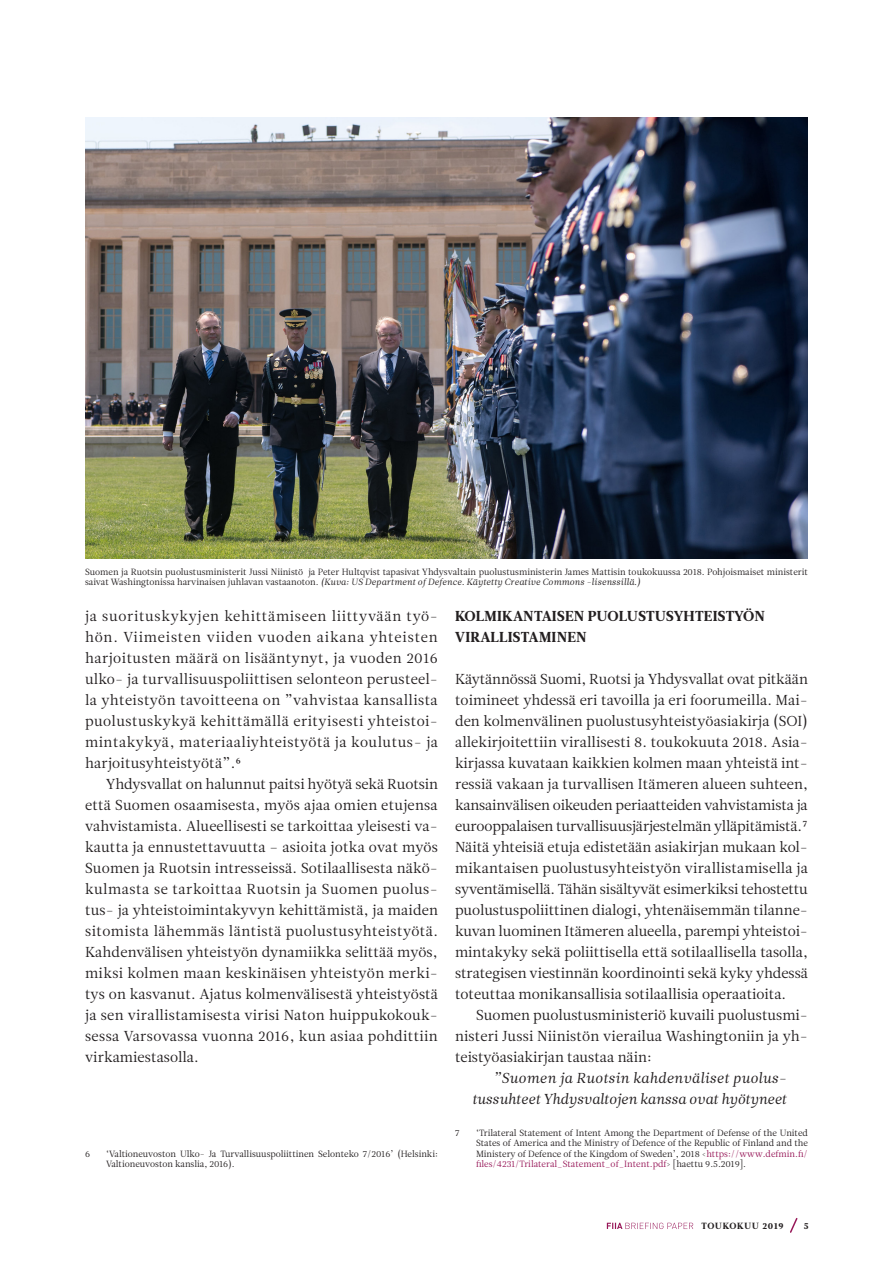
<style>
.page{position:relative;width:893px;height:1263px;background:#fff}
.page>*{position:absolute;margin:0;border:0;box-sizing:border-box;transform-origin:0 0}
.Leipäteksti__sisenny{font:14.4px/21px "Leitura News Roman 1";letter-spacing:.01em;color:#231f20;text-align:justify}
.Leipäteksti__ei_sise{font:14.4px/21px "Leitura News Roman 1";color:#231f20;text-align:justify}
.Sitaatti{font:14.4px/21px "Leitura News Italic 1";letter-spacing:-.015em;color:#231f20;text-align:right}
.Sisäsivujen_väliotsi{font:14.4px/21px "Leitura News Roman 4";letter-spacing:.015em;color:#231f20}
.Kuvateksti__viitteet{font:9px/10.5px "Leitura News Roman 1";color:#231f20}
.t1{font:9px "Leitura News Roman 4";letter-spacing:.08em;color:#231f20}
.s1{font-family:"Leitura News Italic 1"}
.s2{color:#971758}
</style>
<div class="page">
<svg style="left:607px;top:1223px;width:86px;height:6px"></svg>
<svg style="left:790px;top:1218px;width:8px;height:15px"></svg>
<img style="left:85px;top:117px;width:723px;height:441px">
<p class="Kuvateksti__viitteet" style="left:85px;top:567px;width:724px">Suomen ja Ruotsin puolustusministerit Jussi Niinistö ja Peter Hultqvist tapasivat Yhdysvaltain puolustusministerin James Mattisin toukokuussa 2018. Pohjoismaiset ministerit saivat Washingtonissa harvinaisen juhlavan vastaanoton. <span class="s1">(Kuva: US Department of Defence. Käytetty Creative Commons -lisenssillä.)</span></p>
<p class="Leipäteksti__sisenny" style="left:85px;top:606px;width:355px">ja suorituskykyjen kehittämiseen liittyvään työ&shy;hön. Viimeisten viiden vuoden aikana yhteisten harjoitusten määrä on lisääntynyt, ja vuoden 2016 ulko- ja turvallisuuspoliittisen selonteon perusteel&shy;la yhteistyön tavoitteena on ”vahvistaa kansallista puolustuskykyä kehittämällä erityisesti yhteistoi&shy;mintakykyä, materiaaliyhteistyötä ja koulutus- ja harjoitusyhteistyötä”.6</p>
<p class="Leipäteksti__sisenny" style="left:85px;top:774px;width:355px;text-indent:21px">Yhdysvallat on halunnut paitsi hyötyä sekä Ruotsin että Suomen osaamisesta, myös ajaa omien etujensa vahvistamista. Alueellisesti se tarkoittaa yleisesti va&shy;kautta ja ennustettavuutta – asioita jotka ovat myös Suomen ja Ruotsin intresseissä. Sotilaallisesta näkö&shy;kulmasta se tarkoittaa Ruotsin ja Suomen puolus&shy;tus- ja yhteistoimintakyvyn kehittämistä, ja maiden sitomista lähemmäs läntistä puolustusyhteistyötä.<br>Kahdenvälisen yhteistyön dynamiikka selittää myös, miksi kolmen maan keskinäisen yhteistyön merki&shy;tys on kasvanut. Ajatus kolmenvälisestä yhteistyöstä ja sen virallistamisesta virisi Naton huippukokouk&shy;sessa Varsovassa vuonna 2016, kun asiaa pohdittiin virkamiestasolla.</p>
<p class="Kuvateksti__viitteet" style="left:85px;top:1148px;width:7px">6</p>
<p class="Kuvateksti__viitteet" style="left:106px;top:1148px;width:333px">‘Valtioneuvoston Ulko- Ja Turvallisuuspoliittinen Selonteko 7/2016’ (Helsinki:<br>Valtioneuvoston kanslia, 2016).</p>
<p class="Sisäsivujen_väliotsi" style="left:455px;top:606px;width:311px">KOLMIKANTAISEN PUOLUSTUSYHTEISTYÖN<br>VIRALLISTAMINEN</p>
<p class="Leipäteksti__ei_sise" style="left:455px;top:669px;width:355px">Käytännössä Suomi, Ruotsi ja Yhdysvallat ovat pitkään toimineet yhdessä eri tavoilla ja eri foorumeilla. Mai&shy;den kolmenvälinen puolustusyhteistyöasiakirja (SOI) allekirjoitettiin virallisesti 8. toukokuuta 2018. Asia&shy;kirjassa kuvataan kaikkien kolmen maan yhteistä int&shy;ressiä vakaan ja turvallisen Itämeren alueen suhteen, kansainvälisen oikeuden periaatteiden vahvistamista ja eurooppalaisen turvallisuusjärjestelmän ylläpitämistä.7<br>Näitä yhteisiä etuja edistetään asiakirjan mukaan kol&shy;mikantaisen puolustusyhteistyön virallistamisella ja syventämisellä. Tähän sisältyvät esimerkiksi tehostettu puolustuspoliittinen dialogi, yhtenäisemmän tilanne&shy;kuvan luominen Itämeren alueella, parempi yhteistoi&shy;mintakyky sekä poliittisella että sotilaallisella tasolla, strategisen viestinnän koordinointi sekä kyky yhdessä toteuttaa monikansallisia sotilaallisia operaatioita.</p>
<p class="Leipäteksti__sisenny" style="left:455px;top:1005px;width:354px;text-indent:21px">Suomen puolustusministeriö kuvaili puolustusmi&shy;nisteri Jussi Niinistön vierailua Washingtoniin ja yh&shy;teistyöasiakirjan taustaa näin:</p>
<p class="Sitaatti" style="left:472px;top:1068px;width:316px">”Suomen ja Ruotsin kahdenväliset puolus&shy;tussuhteet Yhdysvaltojen kanssa ovat hyötyneet</p>
<p class="Kuvateksti__viitteet" style="left:455px;top:1127px;width:6px">7</p>
<p class="Kuvateksti__viitteet" style="left:476px;top:1127px;width:333px;text-align:justify">‘Trilateral Statement of Intent Among the Department of Defense of the United States of America and the Ministry of Defence of the Republic of Finland and the Ministery of Defence of the Kingdom of Sweden’, 2018 &lt;<span class="s2">https://www.defmin.fi/ files/4231/Trilateral_Statement_of_Intent.pdf</span>&gt; [haettu 9.5.2019].</p>
<p class="t1" style="left:701px;top:1220px;width:84px">TOUKOKUU 2019</p>
<p class="t1" style="left:804px;top:1220px;width:6px">5</p>
</div>
